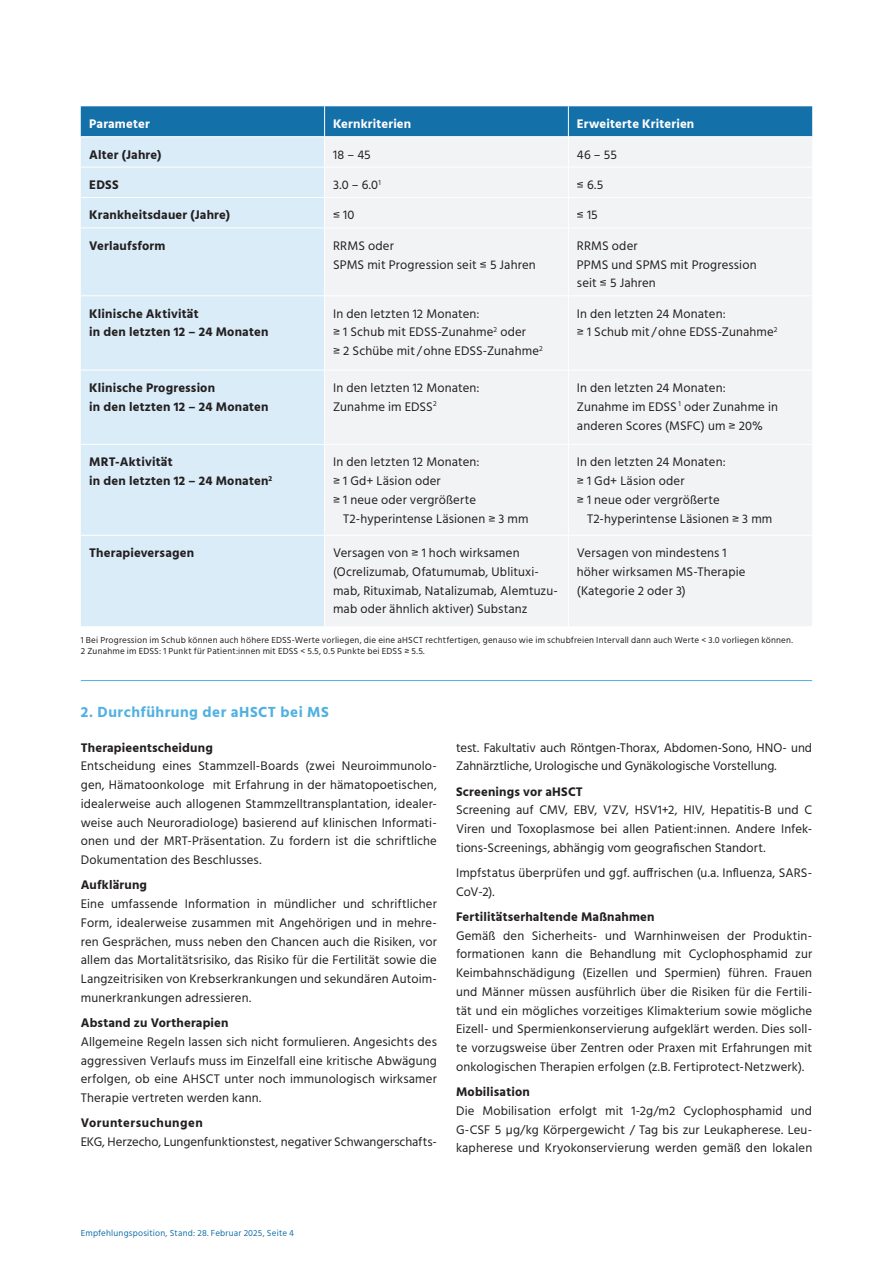
<style>
.page{position:relative;width:893px;height:1263px;background:#fff}
.page>*{position:absolute;margin:0;border:0;box-sizing:border-box;transform-origin:0 0}
.t1{font:700 15px "Hind";letter-spacing:.035em;color:#50b1e2}
.t2{font:12.75px/18.8px "Hind";letter-spacing:.01em;color:#231f20}
.t3{font:700 12.75px/18.8px "Hind";letter-spacing:.015em;color:#231f20}
.t4{font:700 12.75px "Hind";letter-spacing:.015em;color:#fff}
.t5{font:700 12.75px "Hind";letter-spacing:.04em;color:#231f20}
.t6{font:9px/10.8px "Hind";letter-spacing:.02em;color:#231f20}
.t7{font:9px "Hind";letter-spacing:.02em;color:#1470a8}
</style>
<div class="page">
<div style="left:81px;top:106px;width:731px;height:30px;background:#1470a8"></div>
<div style="left:81px;top:137px;width:243px;height:489px;background:#daecf8"></div>
<div style="left:325px;top:137px;width:487px;height:489px;background:#f2f3f4"></div>
<hr style="left:324px;top:106px;width:1px;height:30px;background:#fff">
<hr style="left:568px;top:106px;width:1px;height:30px;background:#fff">
<hr style="left:568px;top:137px;width:1px;height:30px;background:#fff">
<hr style="left:81px;top:167px;width:244px;height:1px;background:#fff">
<hr style="left:325px;top:167px;width:243px;height:1px;background:#fff">
<hr style="left:568px;top:167px;width:244px;height:1px;background:#fff">
<hr style="left:568px;top:167px;width:1px;height:30px;background:#fff">
<hr style="left:81px;top:197px;width:244px;height:1px;background:#fff">
<hr style="left:325px;top:197px;width:243px;height:1px;background:#fff">
<hr style="left:568px;top:197px;width:244px;height:1px;background:#fff">
<hr style="left:568px;top:198px;width:1px;height:30px;background:#fff">
<hr style="left:81px;top:228px;width:244px;height:1px;background:#fff">
<hr style="left:325px;top:228px;width:243px;height:1px;background:#fff">
<hr style="left:568px;top:228px;width:244px;height:1px;background:#fff">
<hr style="left:568px;top:228px;width:1px;height:68px;background:#fff">
<hr style="left:81px;top:296px;width:244px;height:1px;background:#fff">
<hr style="left:325px;top:296px;width:243px;height:1px;background:#fff">
<hr style="left:568px;top:296px;width:244px;height:1px;background:#fff">
<hr style="left:568px;top:296px;width:1px;height:74px;background:#fff">
<hr style="left:81px;top:370px;width:244px;height:1px;background:#fff">
<hr style="left:325px;top:370px;width:243px;height:1px;background:#fff">
<hr style="left:568px;top:370px;width:244px;height:1px;background:#fff">
<hr style="left:568px;top:370px;width:1px;height:74px;background:#fff">
<hr style="left:81px;top:444px;width:244px;height:1px;background:#fff">
<hr style="left:325px;top:444px;width:243px;height:1px;background:#fff">
<hr style="left:568px;top:444px;width:244px;height:1px;background:#fff">
<hr style="left:568px;top:445px;width:1px;height:90px;background:#fff">
<hr style="left:81px;top:535px;width:244px;height:1px;background:#fff">
<hr style="left:325px;top:535px;width:243px;height:1px;background:#fff">
<hr style="left:568px;top:535px;width:244px;height:1px;background:#fff">
<hr style="left:568px;top:535px;width:1px;height:91px;background:#fff">
<hr style="left:81px;top:680px;width:731px;height:1px;background:#50b1e2">
<p class="t4" style="left:89px;top:116px;width:62px">Parameter</p>
<p class="t4" style="left:333px;top:116px;width:80px">Kernkriterien</p>
<p class="t4" style="left:577px;top:116px;width:119px">Erweiterte Kriterien</p>
<p class="t3" style="left:89px;top:145px;width:74px">Alter (Jahre)</p>
<p class="t2" style="left:333px;top:146px;width:39px">18 – 45</p>
<p class="t2" style="left:577px;top:146px;width:41px">46 – 55</p>
<p class="t3" style="left:89px;top:175px;width:31px">EDSS</p>
<p class="t2" style="left:333px;top:176px;width:49px">3.0 – 6.0<sup>1</sup></p>
<p class="t2" style="left:577px;top:176px;width:28px">≤ 6.5</p>
<p class="t3" style="left:89px;top:206px;width:142px">Krankheitsdauer (Jahre)</p>
<p class="t2" style="left:333px;top:206px;width:23px">≤ 10</p>
<p class="t2" style="left:577px;top:206px;width:22px">≤ 15</p>
<p class="t3" style="left:89px;top:236px;width:78px">Verlaufsform</p>
<p class="t2" style="left:333px;top:237px;width:204px">RRMS oder<br>SPMS mit Progression seit ≤ 5 Jahren</p>
<p class="t2" style="left:577px;top:237px;width:181px">RRMS oder<br>PPMS und SPMS mit Progression seit ≤ 5 Jahren</p>
<p class="t3" style="left:89px;top:304px;width:181px">Klinische Aktivität<br>in den letzten 12 – 24 Monaten</p>
<p class="t2" style="left:333px;top:305px;width:211px">In den letzten 12 Monaten:<br>≥ 1 Schub mit EDSS-Zunahme<sup>2</sup> oder<br>≥ 2 Schübe mit /ohne EDSS-Zunahme<sup>2</sup></p>
<p class="t2" style="left:577px;top:305px;width:202px">In den letzten 24 Monaten:<br>≥ 1 Schub mit /ohne EDSS-Zunahme<sup>2</sup></p>
<p class="t3" style="left:89px;top:378px;width:181px">Klinische Progression<br>in den letzten 12 – 24 Monaten</p>
<p class="t2" style="left:333px;top:379px;width:148px">In den letzten 12 Monaten:<br>Zunahme im EDSS<sup>2</sup></p>
<p class="t2" style="left:577px;top:379px;width:203px">In den letzten 24 Monaten:<br>Zunahme im EDSS <sup>1</sup> oder Zunahme in anderen Scores (MSFC) um ≥ 20%</p>
<p class="t3" style="left:89px;top:452px;width:185px">MRT-Aktivität<br>in den letzten 12 – 24 Monaten<sup>2</sup></p>
<p class="t2" style="left:333px;top:453px;width:148px">In den letzten 12 Monaten:</p>
<p class="t2" style="left:577px;top:453px;width:150px">In den letzten 24 Monaten:</p>
<p class="t2" style="left:577px;top:472px;width:109px">≥ 1 Gd+ Läsion oder</p>
<p class="t2" style="left:577px;top:491px;width:144px">≥ 1 neue oder vergrößerte</p>
<p class="t2" style="left:587px;top:510px;width:187px">T2-hyperintense Läsionen ≥ 3 mm</p>
<p class="t2" style="left:333px;top:472px;width:109px">≥ 1 Gd+ Läsion oder</p>
<p class="t2" style="left:333px;top:491px;width:144px">≥ 1 neue oder vergrößerte</p>
<p class="t2" style="left:343px;top:510px;width:187px">T2-hyperintense Läsionen ≥ 3 mm</p>
<p class="t3" style="left:89px;top:543px;width:106px">Therapieversagen</p>
<p class="t2" style="left:333px;top:544px;width:226px">Versagen von ≥ 1 hoch wirksamen (Ocrelizumab, Ofatumumab, Ublituxi&shy;mab, Rituximab, Natalizumab, Alemtuzu&shy;mab oder ähnlich aktiver) Substanz</p>
<p class="t2" style="left:577px;top:544px;width:170px">Versagen von mindestens 1 höher wirksamen MS-Therapie (Kategorie 2 oder 3)</p>
<p class="t6" style="left:81px;top:635px;width:714px">1 Bei Progression im Schub können auch höhere EDSS-Werte vorliegen, die eine aHSCT rechtfertigen, genauso wie im schubfreien Intervall dann auch Werte &lt; 3.0 vorliegen können.<br>2 Zunahme im EDSS: 1 Punkt für Patient:innen mit EDSS &lt; 5.5, 0.5 Punkte bei EDSS ≥ 5.5.</p>
<p class="t1" style="left:81px;top:703px;width:250px">2. Durchführung der aHSCT bei MS</p>
<p class="t3" style="left:81px;top:738px;width:134px">Therapieentscheidung</p>
<p class="t2" style="left:81px;top:757px;width:358px;text-align:justify">Entscheidung eines Stammzell-Boards (zwei Neuroimmunolo&shy;gen, Hämatoonkologe mit Erfahrung in der hämatopoetischen, idealerweise auch allogenen Stammzelltransplantation, idealer&shy;weise auch Neuroradiologe) basierend auf klinischen Informati&shy;onen und der MRT-Präsentation. Zu fordern ist die schriftliche Dokumentation des Beschlusses.</p>
<p class="t3" style="left:81px;top:875px;width:68px">Aufklärung</p>
<p class="t2" style="left:81px;top:895px;width:358px;text-align:justify">Eine umfassende Information in mündlicher und schriftlicher Form, idealerweise zusammen mit Angehörigen und in mehre&shy;ren Gesprächen, muss neben den Chancen auch die Risiken, vor allem das Mortalitätsrisiko, das Risiko für die Fertilität sowie die Langzeitrisiken von Krebserkrankungen und sekundären Autoim&shy;munerkrankungen adressieren.</p>
<p class="t3" style="left:81px;top:1013px;width:149px">Abstand zu Vortherapien</p>
<p class="t2" style="left:81px;top:1033px;width:358px;text-align:justify">Allgemeine Regeln lassen sich nicht formulieren. Angesichts des aggressiven Verlaufs muss im Einzelfall eine kritische Abwägung erfolgen, ob eine AHSCT unter noch immunologisch wirksamer Therapie vertreten werden kann.</p>
<p class="t5" style="left:81px;top:1115px;width:124px">Voruntersuchungen</p>
<p class="t2" style="left:81px;top:1133px;width:358px">EKG, Herzecho, Lungenfunktionstest, negativer Schwangerschafts-</p>
<p class="t2" style="left:456px;top:739px;width:358px">test. Fakultativ auch Röntgen-Thorax, Abdomen-Sono, HNO- und<br>Zahnärztliche, Urologische und Gynäkologische Vorstellung.</p>
<p class="t3" style="left:456px;top:782px;width:128px">Screenings vor aHSCT</p>
<p class="t2" style="left:456px;top:801px;width:358px;text-align:justify">Screening auf CMV, EBV, VZV, HSV1+2, HIV, Hepatitis-B und C Viren und Toxoplasmose bei allen Patient:innen. Andere Infek&shy;tions-Screenings, abhängig vom geografischen Standort.</p>
<p class="t2" style="left:456px;top:864px;width:358px">Impfstatus überprüfen und ggf. auffrischen (u.a. Influenza, SARS-<br>CoV-2).</p>
<p class="t3" style="left:456px;top:907px;width:200px">Fertilitätserhaltende Maßnahmen</p>
<p class="t2" style="left:456px;top:927px;width:358px;text-align:justify">Gemäß den Sicherheits- und Warnhinweisen der Produktin&shy;formationen kann die Behandlung mit Cyclophosphamid zur Keimbahnschädigung (Eizellen und Spermien) führen. Frauen und Männer müssen ausführlich über die Risiken für die Fertili&shy;tät und ein mögliches vorzeitiges Klimakterium sowie mögliche Eizell- und Spermienkonservierung aufgeklärt werden. Dies soll&shy;te vorzugsweise über Zentren oder Praxen mit Erfahrungen mit onkologischen Therapien erfolgen (z.B. Fertiprotect-Netzwerk).</p>
<p class="t3" style="left:456px;top:1082px;width:75px">Mobilisation</p>
<p class="t2" style="left:456px;top:1102px;width:358px;text-align:justify">Die Mobilisation erfolgt mit 1-2g/m2 Cyclophosphamid und G-CSF 5 µg/kg Körpergewicht / Tag bis zur Leukapherese. Leu&shy;kapherese und Kryokonservierung werden gemäß den lokalen</p>
<p class="t7" style="left:81px;top:1227px;width:215px">Empfehlungsposition, Stand: 28. Februar 2025, Seite 4</p>
</div>
